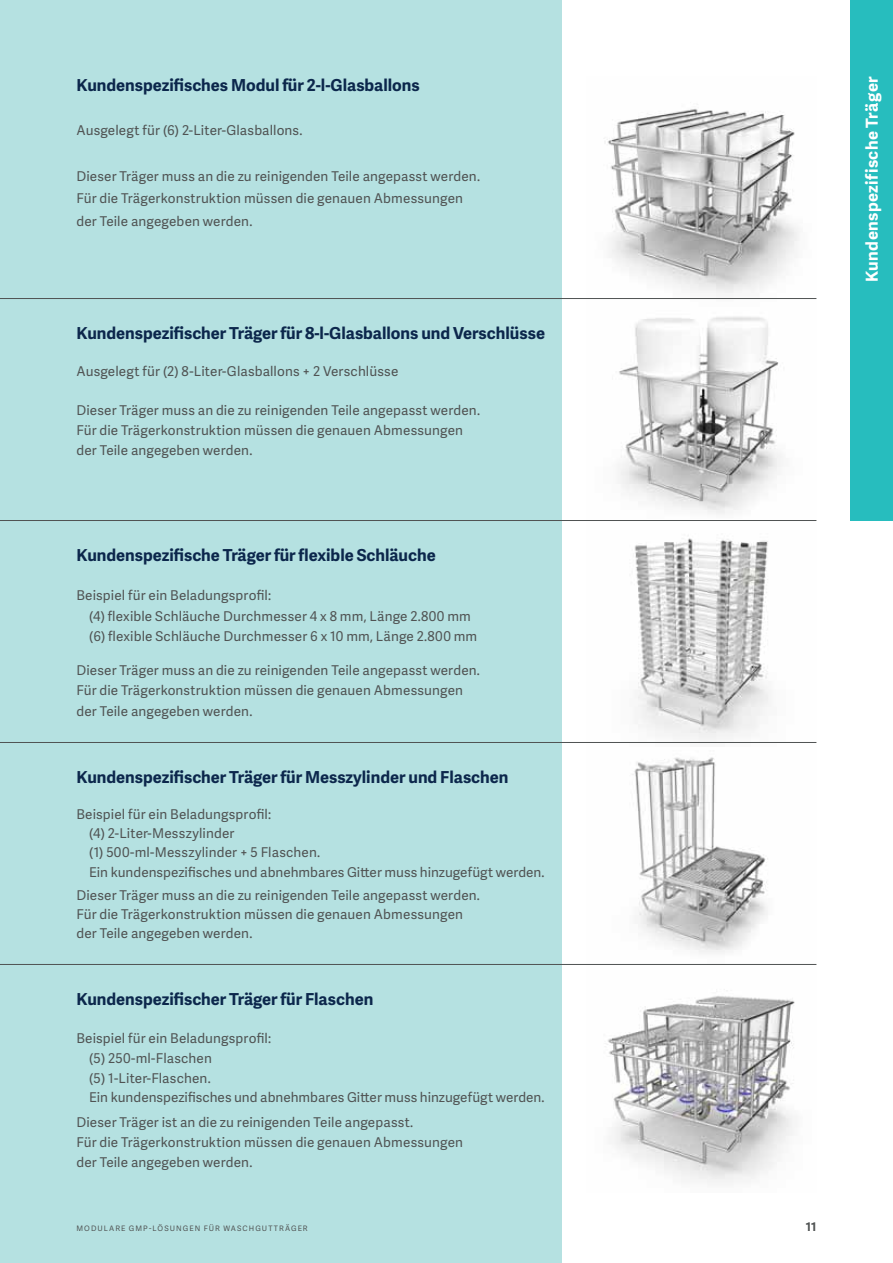
<style>
.page{position:relative;width:893px;height:1263px;background:#fff}
.page>*{position:absolute;margin:0;border:0;box-sizing:border-box;transform-origin:0 0}
.t1{font:700 16.5px "Adelle Sans";color:#0c274c}
.t2{font:700 16.5px "Adelle Sans";letter-spacing:.025em;color:#fff}
.t3{font:13.5px/19.2px "Adelle Sans";letter-spacing:.005em;color:#505353}
.t4{font:700 12px "Adelle Sans";color:#505353}
.t5{font:7.5px "Adelle Sans";letter-spacing:.14em;color:#505353}
</style>
<div class="page">
<img style="left:607px;top:757px;width:188px;height:426px">
<img style="left:634px;top:538px;width:135px;height:204px">
<img style="left:619px;top:316px;width:163px;height:198px">
<img style="left:604px;top:108px;width:195px;height:185px">
<div style="left:0;top:0;width:561px;height:1263px;background:#b5e1e1"></div>
<div style="left:850px;top:0;width:43px;height:520px;background:#27bdbe"></div>
<hr style="left:0;top:298px;width:816px;height:1px;background:#505353">
<hr style="left:0;top:520px;width:816px;height:1px;background:#505353">
<hr style="left:0;top:742px;width:816px;height:1px;background:#505353">
<hr style="left:0;top:964px;width:816px;height:1px;background:#505353">
<p class="t1" style="left:77px;top:73px;width:345px">Kundenspezifisches Modul für 2-l-Glasballons</p>
<p class="t3" style="left:77px;top:120px;width:228px">Ausgelegt für (6) 2-Liter-Glasballons.</p>
<p class="t3" style="left:77px;top:164px;width:405px;line-height:23px">Dieser Träger muss an die zu reinigenden Teile angepasst werden.<br>Für die Trägerkonstruktion müssen die genauen Abmessungen der Teile angegeben werden.</p>
<p class="t1" style="left:77px;top:321px;width:470px">Kundenspezifischer Träger für 8-l-Glasballons und Verschlüsse</p>
<p class="t3" style="left:77px;top:361px;width:323px">Ausgelegt für (2) 8-Liter-Glasballons + 2 Verschlüsse</p>
<p class="t3" style="left:77px;top:400px;width:405px;line-height:19.6px">Dieser Träger muss an die zu reinigenden Teile angepasst werden.<br>Für die Trägerkonstruktion müssen die genauen Abmessungen der Teile angegeben werden.</p>
<p class="t1" style="left:77px;top:543px;width:361px">Kundenspezifische Träger für flexible Schläuche</p>
<p class="t3" style="left:89px;top:585px;width:390px;line-height:20.5px;text-indent:-13px">Beispiel für ein Beladungsprofil:<br>(4) flexible Schläuche Durchmesser 4 x 8 mm, Länge 2.800 mm (6) flexible Schläuche Durchmesser 6 x 10 mm, Länge 2.800 mm</p>
<p class="t3" style="left:77px;top:659px;width:405px;line-height:20.5px">Dieser Träger muss an die zu reinigenden Teile angepasst werden.<br>Für die Trägerkonstruktion müssen die genauen Abmessungen der Teile angegeben werden.</p>
<p class="t1" style="left:77px;top:765px;width:433px">Kundenspezifischer Träger für Messzylinder und Flaschen</p>
<p class="t3" style="left:89px;top:804px;width:457px;text-indent:-13px">Beispiel für ein Beladungsprofil:<br>(4) 2-Liter-Messzylinder<br>(1) 500-ml-Messzylinder + 5 Flaschen.<br>Ein kundenspezifisches und abnehmbares Gitter muss hinzugefügt werden.</p>
<p class="t3" style="left:77px;top:885px;width:405px">Dieser Träger muss an die zu reinigenden Teile angepasst werden.<br>Für die Trägerkonstruktion müssen die genauen Abmessungen der Teile angegeben werden.</p>
<p class="t1" style="left:77px;top:987px;width:298px">Kundenspezifischer Träger für Flaschen</p>
<p class="t3" style="left:89px;top:1027px;width:457px;line-height:20px;text-indent:-13px">Beispiel für ein Beladungsprofil:<br>(5) 250-ml-Flaschen<br>(5) 1-Liter-Flaschen.<br>Ein kundenspezifisches und abnehmbares Gitter muss hinzugefügt werden.</p>
<p class="t3" style="left:77px;top:1111px;width:388px;line-height:20px">Dieser Träger ist an die zu reinigenden Teile angepasst.<br>Für die Trägerkonstruktion müssen die genauen Abmessungen der Teile angegeben werden.</p>
<p class="t5" style="left:77px;top:1223px;width:233px">Modulare GMP-Lösung en für Waschg utträg er</p>
<p class="t4" style="left:806px;top:1218px;width:12px">11</p>
<p class="t2" style="left:860px;top:282px;width:207px;rotate:-90deg">Kundenspezifische Träger</p>
</div>
